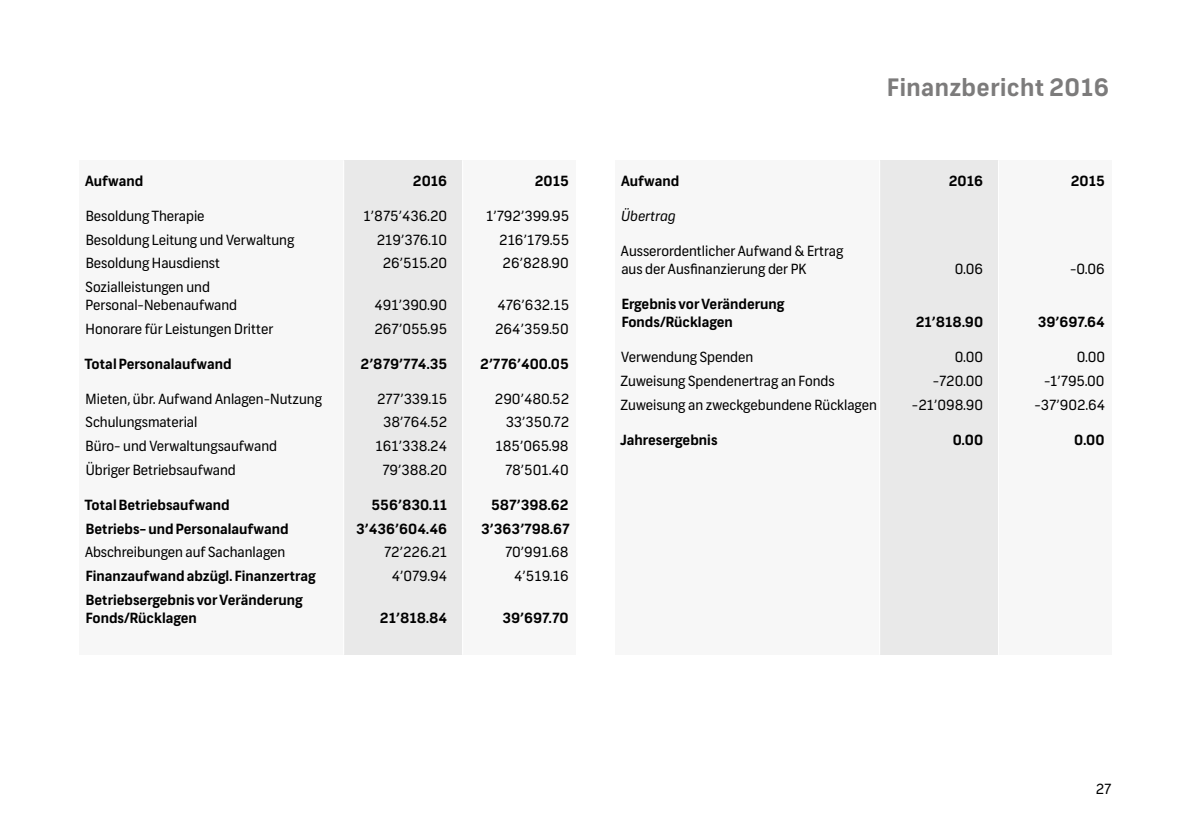
<style>
.page{position:relative;width:1191px;height:840px;background:#fff}
.page>*{position:absolute;margin:0;border:0;box-sizing:border-box;transform-origin:0 0}
.t1{font:700 24px "Frank";letter-spacing:.02em;color:#7c7b7b}
.t2{font:14px/18px "Frank";color:#000}
.t3{font:700 14px/18px "Frank";color:#000}
.t4{font:italic 14px "Frank";color:#000}
</style>
<div class="page">
<div style="left:79px;top:160px;width:496px;height:494px;background:#f7f7f7"></div>
<div style="left:615px;top:160px;width:496px;height:494px;background:#f7f7f7"></div>
<div style="left:345px;top:160px;width:117px;height:494px;background:#e9e9e9"></div>
<div style="left:880px;top:160px;width:118px;height:494px;background:#e9e9e9"></div>
<hr style="left:343px;top:160px;width:1px;height:494px;background:#fff">
<hr style="left:879px;top:160px;width:1px;height:494px;background:#fff">
<hr style="left:462px;top:160px;width:1px;height:494px;background:#fff">
<hr style="left:998px;top:160px;width:1px;height:494px;background:#fff">
<p class="t3" style="left:85px;top:172px;width:60px">Aufwand</p>
<p class="t3" style="left:413px;top:172px;width:36px">2016</p>
<p class="t3" style="left:535px;top:172px;width:36px">2015</p>
<p class="t2" style="left:86px;top:207px;width:120px">Besoldung Therapie</p>
<p class="t2" style="left:364px;top:207px;width:85px">1’875’436.20</p>
<p class="t2" style="left:486px;top:207px;width:84px">1’792’399.95</p>
<p class="t2" style="left:86px;top:231px;width:210px">Besoldung Leitung und Verwaltung</p>
<p class="t2" style="left:377px;top:231px;width:72px">219’376.10</p>
<p class="t2" style="left:499px;top:231px;width:71px">216’179.55</p>
<p class="t2" style="left:86px;top:254px;width:136px">Besoldung Hausdienst</p>
<p class="t2" style="left:383px;top:254px;width:66px">26’515.20</p>
<p class="t2" style="left:502px;top:254px;width:68px">26’828.90</p>
<p class="t2" style="left:86px;top:278px;width:153px">Sozialleistungen und<br>Personal-Nebenaufwand</p>
<p class="t2" style="left:374px;top:296px;width:74px">491’390.90</p>
<p class="t2" style="left:497px;top:296px;width:73px">476’632.15</p>
<p class="t2" style="left:86px;top:320px;width:189px">Honorare für Leistungen Dritter</p>
<p class="t2" style="left:374px;top:320px;width:74px">267’055.95</p>
<p class="t2" style="left:495px;top:320px;width:75px">264’359.50</p>
<p class="t3" style="left:85px;top:355px;width:148px">Total Personalaufwand</p>
<p class="t3" style="left:360px;top:355px;width:88px">2’879’774.35</p>
<p class="t3" style="left:480px;top:355px;width:90px">2’776’400.05</p>
<p class="t2" style="left:86px;top:390px;width:238px">Mieten, übr. Aufwand Anlagen-Nutzung</p>
<p class="t2" style="left:377px;top:390px;width:72px">277’339.15</p>
<p class="t2" style="left:495px;top:390px;width:76px">290’480.52</p>
<p class="t2" style="left:86px;top:413px;width:113px">Schulungsmaterial</p>
<p class="t2" style="left:383px;top:413px;width:66px">38’764.52</p>
<p class="t2" style="left:505px;top:413px;width:65px">33’350.72</p>
<p class="t2" style="left:86px;top:437px;width:193px">Büro- und Verwaltungsaufwand</p>
<p class="t2" style="left:375px;top:437px;width:73px">161’338.24</p>
<p class="t2" style="left:495px;top:437px;width:75px">185’065.98</p>
<p class="t2" style="left:86px;top:461px;width:152px">Übriger Betriebsaufwand</p>
<p class="t2" style="left:382px;top:461px;width:66px">79’388.20</p>
<p class="t2" style="left:505px;top:461px;width:65px">78’501.40</p>
<p class="t3" style="left:85px;top:496px;width:146px">Total Betriebsaufwand</p>
<p class="t3" style="left:371px;top:496px;width:77px">556’830.11</p>
<p class="t3" style="left:491px;top:496px;width:79px">587’398.62</p>
<p class="t3" style="left:86px;top:520px;width:204px">Betriebs- und Personalaufwand</p>
<p class="t3" style="left:356px;top:520px;width:92px">3’436’604.46</p>
<p class="t3" style="left:481px;top:520px;width:90px">3’363’798.67</p>
<p class="t2" style="left:85px;top:543px;width:202px">Abschreibungen auf Sachanlagen</p>
<p class="t2" style="left:384px;top:543px;width:64px">72’226.21</p>
<p class="t2" style="left:505px;top:543px;width:65px">70’991.68</p>
<p class="t3" style="left:86px;top:567px;width:231px">Finanzaufwand abzügl. Finanzertrag</p>
<p class="t2" style="left:392px;top:567px;width:57px">4’079.94</p>
<p class="t2" style="left:514px;top:567px;width:56px">4’519.16</p>
<p class="t3" style="left:86px;top:591px;width:218px">Betriebsergebnis vor Veränderung<br>Fonds/Rücklagen</p>
<p class="t3" style="left:380px;top:609px;width:69px">21’818.84</p>
<p class="t3" style="left:502px;top:609px;width:68px">39’697.70</p>
<h1 class="t1" style="left:887px;top:73px;width:223px">Finanzbericht 2016</h1>
<p class="t3" style="left:621px;top:172px;width:60px">Aufwand</p>
<p class="t3" style="left:948px;top:172px;width:36px">2016</p>
<p class="t3" style="left:1070px;top:172px;width:36px">2015</p>
<p class="t4" style="left:621px;top:207px;width:56px">Übertrag</p>
<p class="t2" style="left:621px;top:242px;width:224px">Ausserordentlicher Aufwand &amp; Ertrag aus der Ausfinanzierung der PK</p>
<p class="t2" style="left:954px;top:260px;width:30px">0.06</p>
<p class="t2" style="left:1070px;top:260px;width:36px">-0.06</p>
<p class="t3" style="left:622px;top:295px;width:164px">Ergebnis vor Veränderung<br>Fonds/Rücklagen</p>
<p class="t3" style="left:915px;top:313px;width:69px">21’818.90</p>
<p class="t3" style="left:1037px;top:313px;width:69px">39’697.64</p>
<p class="t2" style="left:621px;top:348px;width:134px">Verwendung Spenden</p>
<p class="t2" style="left:954px;top:348px;width:30px">0.00</p>
<p class="t2" style="left:1076px;top:348px;width:30px">0.00</p>
<p class="t2" style="left:620px;top:372px;width:216px">Zuweisung Spendenertrag an Fonds</p>
<p class="t2" style="left:933px;top:372px;width:52px">-720.00</p>
<p class="t2" style="left:1044px;top:372px;width:62px">-1’795.00</p>
<p class="t2" style="left:620px;top:395px;width:258px">Zuweisung an zweckgebundene Rücklagen</p>
<p class="t2" style="left:912px;top:395px;width:73px">-21’098.90</p>
<p class="t2" style="left:1034px;top:395px;width:72px">-37’902.64</p>
<p class="t3" style="left:620px;top:431px;width:99px">Jahresergebnis</p>
<p class="t3" style="left:952px;top:431px;width:32px">0.00</p>
<p class="t3" style="left:1074px;top:431px;width:32px">0.00</p>
<p class="t2" style="left:1095px;top:779px;width:17px">27</p>
</div>
